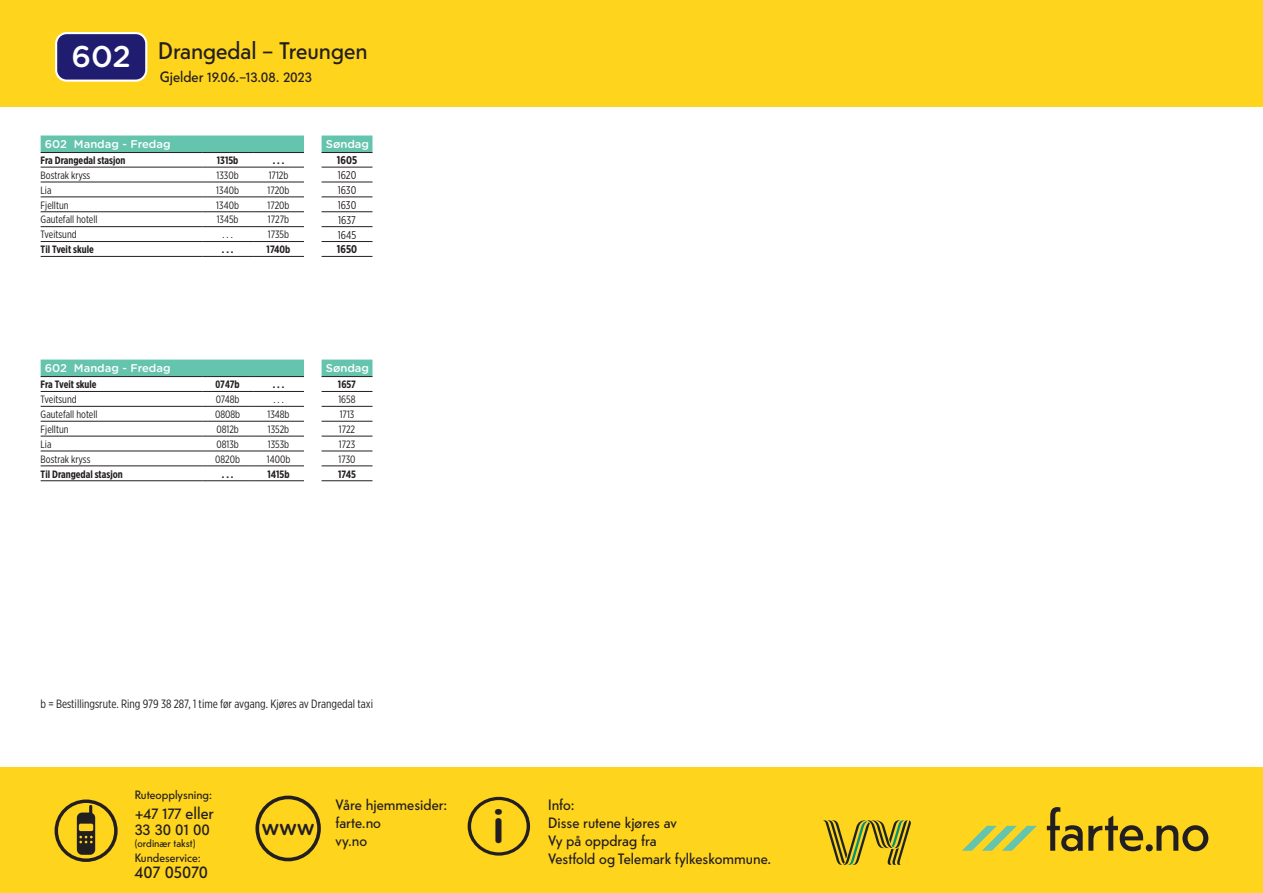
<style>
.page{position:relative;width:1263px;height:893px;background:#fff}
.page>*{position:absolute;margin:0;border:0;box-sizing:border-box;transform-origin:0 0}
.t1{font:500 46.65px "Gotham Rounded";color:#231f20;scale:1.06 1}
.t2{font:500 30px "Gotham Rounded";color:#fff}
.t3{font:24px "Telefon";letter-spacing:-.005em;color:#231f20}
.t4{font:500 21px "Gotham Rounded";color:#231f20}
.t5{font:18.15px "Telefon";color:#231f20}
.t6{font:16.5px/16.5px "Telefon";color:#231f20}
.t7{font:15px/18px "Telefon";color:#231f20}
.t8{font:12px "Gotham X Narrow";color:#231f20}
.t9{font:12px "Telefon";color:#231f20}
.t10{font:500 11.25px "Gotham Rounded";color:#fff}
.t11{font:11.25px "Gotham X Narrow";color:#231f20}
.t12{font:700 11.25px "Gotham X Narrow";color:#231f20}
.t13{font:10.65px "Gotham X Narrow";color:#231f20}
.t14{font:700 10.65px "Gotham X Narrow";color:#231f20}
.t15{font:10.5px "Telefon";color:#231f20}
</style>
<div class="page">
<div style="left:0;top:767px;width:1263px;height:126px;background:#fed41d"></div>
<div style="left:0;top:0;width:1263px;height:106px;background:#fed41d"></div>
<svg style="left:1156px;top:825px;width:52px;height:26px"></svg>
<div style="left:1146px;top:844px;width:7px;height:7px;background:#231f20;border-radius:50%"></div>
<svg style="left:962px;top:826px;width:75px;height:25px"></svg>
<svg style="left:1047px;top:807px;width:96px;height:44px"></svg>
<svg style="left:55px;top:799px;width:63px;height:63px"></svg>
<svg style="left:255px;top:796px;width:66px;height:65px"></svg>
<svg style="left:468px;top:797px;width:62px;height:59px"></svg>
<svg style="left:823px;top:820px;width:88px;height:45px"></svg>
<div style="left:56px;top:33px;width:90px;height:48px;background:#201c70;border-radius:11px"></div>
<div style="left:55px;top:32px;width:92px;height:50px;border:2px solid #fff;border-radius:11px"></div>
<div style="left:41px;top:136px;width:331px;height:17px;background:#64c4ae"></div>
<hr style="left:41px;top:152px;width:161px;height:1px;background:#231f20">
<hr style="left:202px;top:152px;width:51px;height:1px;background:#231f20">
<hr style="left:253px;top:152px;width:51px;height:1px;background:#231f20">
<hr style="left:322px;top:152px;width:50px;height:1px;background:#231f20">
<hr style="left:41px;top:167px;width:161px;height:1px;background:#231f20">
<hr style="left:202px;top:167px;width:51px;height:1px;background:#231f20">
<hr style="left:253px;top:167px;width:51px;height:1px;background:#231f20">
<hr style="left:322px;top:167px;width:50px;height:1px;background:#231f20">
<hr style="left:41px;top:182px;width:161px;height:1px;background:#231f20">
<hr style="left:202px;top:182px;width:51px;height:1px;background:#231f20">
<hr style="left:253px;top:182px;width:51px;height:1px;background:#231f20">
<hr style="left:322px;top:182px;width:50px;height:1px;background:#231f20">
<hr style="left:41px;top:197px;width:161px;height:1px;background:#231f20">
<hr style="left:202px;top:197px;width:51px;height:1px;background:#231f20">
<hr style="left:253px;top:197px;width:51px;height:1px;background:#231f20">
<hr style="left:322px;top:197px;width:50px;height:1px;background:#231f20">
<hr style="left:41px;top:211px;width:161px;height:1px;background:#231f20">
<hr style="left:202px;top:211px;width:51px;height:1px;background:#231f20">
<hr style="left:253px;top:211px;width:51px;height:1px;background:#231f20">
<hr style="left:322px;top:211px;width:50px;height:1px;background:#231f20">
<hr style="left:41px;top:226px;width:161px;height:1px;background:#231f20">
<hr style="left:202px;top:226px;width:51px;height:1px;background:#231f20">
<hr style="left:253px;top:226px;width:51px;height:1px;background:#231f20">
<hr style="left:322px;top:226px;width:50px;height:1px;background:#231f20">
<hr style="left:41px;top:241px;width:161px;height:1px;background:#231f20">
<hr style="left:202px;top:241px;width:51px;height:1px;background:#231f20">
<hr style="left:253px;top:241px;width:51px;height:1px;background:#231f20">
<hr style="left:322px;top:241px;width:50px;height:1px;background:#231f20">
<hr style="left:41px;top:256px;width:161px;height:1px;background:#231f20">
<hr style="left:202px;top:256px;width:51px;height:1px;background:#231f20">
<hr style="left:253px;top:256px;width:51px;height:1px;background:#231f20">
<hr style="left:322px;top:256px;width:50px;height:1px;background:#231f20">
<div style="left:41px;top:360px;width:331px;height:17px;background:#64c4ae"></div>
<hr style="left:41px;top:376px;width:161px;height:1px;background:#231f20">
<hr style="left:202px;top:376px;width:51px;height:1px;background:#231f20">
<hr style="left:253px;top:376px;width:51px;height:1px;background:#231f20">
<hr style="left:322px;top:376px;width:50px;height:1px;background:#231f20">
<hr style="left:41px;top:391px;width:161px;height:1px;background:#231f20">
<hr style="left:202px;top:391px;width:51px;height:1px;background:#231f20">
<hr style="left:253px;top:391px;width:51px;height:1px;background:#231f20">
<hr style="left:322px;top:391px;width:50px;height:1px;background:#231f20">
<hr style="left:41px;top:406px;width:161px;height:1px;background:#231f20">
<hr style="left:202px;top:406px;width:51px;height:1px;background:#231f20">
<hr style="left:253px;top:406px;width:51px;height:1px;background:#231f20">
<hr style="left:322px;top:406px;width:50px;height:1px;background:#231f20">
<hr style="left:41px;top:421px;width:161px;height:1px;background:#231f20">
<hr style="left:202px;top:421px;width:51px;height:1px;background:#231f20">
<hr style="left:253px;top:421px;width:51px;height:1px;background:#231f20">
<hr style="left:322px;top:421px;width:50px;height:1px;background:#231f20">
<hr style="left:41px;top:436px;width:161px;height:1px;background:#231f20">
<hr style="left:202px;top:436px;width:51px;height:1px;background:#231f20">
<hr style="left:253px;top:436px;width:51px;height:1px;background:#231f20">
<hr style="left:322px;top:436px;width:50px;height:1px;background:#231f20">
<hr style="left:41px;top:451px;width:161px;height:1px;background:#231f20">
<hr style="left:202px;top:451px;width:51px;height:1px;background:#231f20">
<hr style="left:253px;top:451px;width:51px;height:1px;background:#231f20">
<hr style="left:322px;top:451px;width:50px;height:1px;background:#231f20">
<hr style="left:41px;top:466px;width:161px;height:1px;background:#231f20">
<hr style="left:202px;top:466px;width:51px;height:1px;background:#231f20">
<hr style="left:253px;top:466px;width:51px;height:1px;background:#231f20">
<hr style="left:322px;top:466px;width:50px;height:1px;background:#231f20">
<hr style="left:41px;top:480px;width:161px;height:1px;background:#231f20">
<hr style="left:202px;top:480px;width:51px;height:1px;background:#231f20">
<hr style="left:253px;top:480px;width:51px;height:1px;background:#231f20">
<hr style="left:322px;top:480px;width:50px;height:1px;background:#231f20">
<h2 class="t2" style="left:71px;top:35px;width:61px">602</h2>
<h3 class="t3" style="left:158px;top:36px;width:211px">Drangedal – Treungen</h3>
<h3 class="t7" style="left:160px;top:67px;width:154px">Gjelder 19.06.–13.08. 2023</h3>
<p class="t10" style="left:45px;top:136px;width:127px">602 Mandag - Fredag</p>
<p class="t10" style="left:326px;top:136px;width:45px">Søndag</p>
<p class="t14" style="left:41px;top:154px;width:86px">Fra Drangedal stasjon</p>
<p class="t14" style="left:217px;top:154px;width:23px">1315b</p>
<p class="t14" style="left:273px;top:154px;width:13px">. . .</p>
<p class="t12" style="left:337px;top:153px;width:22px">1605</p>
<p class="t13" style="left:41px;top:169px;width:51px">Bostrak kryss</p>
<p class="t13" style="left:217px;top:169px;width:24px">1330b</p>
<p class="t13" style="left:269px;top:169px;width:21px">1712b</p>
<p class="t11" style="left:338px;top:168px;width:20px">1620</p>
<p class="t13" style="left:41px;top:184px;width:12px">Lia</p>
<p class="t13" style="left:216px;top:184px;width:24px">1340b</p>
<p class="t13" style="left:268px;top:184px;width:24px">1720b</p>
<p class="t11" style="left:338px;top:183px;width:20px">1630</p>
<p class="t13" style="left:41px;top:198px;width:29px">Fjelltun</p>
<p class="t13" style="left:216px;top:198px;width:24px">1340b</p>
<p class="t13" style="left:268px;top:198px;width:24px">1720b</p>
<p class="t11" style="left:338px;top:198px;width:20px">1630</p>
<p class="t13" style="left:41px;top:213px;width:58px">Gautefall hotell</p>
<p class="t13" style="left:217px;top:213px;width:23px">1345b</p>
<p class="t13" style="left:268px;top:213px;width:23px">1727b</p>
<p class="t11" style="left:338px;top:213px;width:19px">1637</p>
<p class="t13" style="left:41px;top:228px;width:38px">Tveitsund</p>
<p class="t13" style="left:222px;top:228px;width:12px">. . .</p>
<p class="t13" style="left:268px;top:228px;width:23px">1735b</p>
<p class="t11" style="left:338px;top:228px;width:20px">1645</p>
<p class="t14" style="left:41px;top:243px;width:55px">Til Tveit skule</p>
<p class="t14" style="left:222px;top:243px;width:13px">. . .</p>
<p class="t14" style="left:267px;top:243px;width:25px">1740b</p>
<p class="t12" style="left:337px;top:243px;width:22px">1650</p>
<p class="t10" style="left:45px;top:360px;width:127px">602 Mandag - Fredag</p>
<p class="t10" style="left:326px;top:360px;width:45px">Søndag</p>
<p class="t14" style="left:41px;top:378px;width:57px">Fra Tveit skule</p>
<p class="t14" style="left:215px;top:378px;width:26px">0747b</p>
<p class="t14" style="left:273px;top:378px;width:13px">. . .</p>
<p class="t14" style="left:338px;top:378px;width:20px">1657</p>
<p class="t13" style="left:41px;top:393px;width:38px">Tveitsund</p>
<p class="t13" style="left:216px;top:393px;width:25px">0748b</p>
<p class="t13" style="left:273px;top:393px;width:12px">. . .</p>
<p class="t13" style="left:338px;top:393px;width:19px">1658</p>
<p class="t13" style="left:41px;top:408px;width:58px">Gautefall hotell</p>
<p class="t13" style="left:215px;top:408px;width:27px">0808b</p>
<p class="t13" style="left:267px;top:408px;width:24px">1348b</p>
<p class="t13" style="left:340px;top:408px;width:16px">1713</p>
<p class="t13" style="left:41px;top:423px;width:29px">Fjelltun</p>
<p class="t13" style="left:216px;top:423px;width:24px">0812b</p>
<p class="t13" style="left:268px;top:423px;width:23px">1352b</p>
<p class="t13" style="left:339px;top:423px;width:18px">1722</p>
<p class="t13" style="left:41px;top:438px;width:12px">Lia</p>
<p class="t13" style="left:216px;top:438px;width:24px">0813b</p>
<p class="t13" style="left:268px;top:438px;width:23px">1353b</p>
<p class="t13" style="left:339px;top:438px;width:18px">1723</p>
<p class="t13" style="left:41px;top:453px;width:51px">Bostrak kryss</p>
<p class="t13" style="left:215px;top:453px;width:26px">0820b</p>
<p class="t13" style="left:267px;top:453px;width:25px">1400b</p>
<p class="t13" style="left:338px;top:453px;width:19px">1730</p>
<p class="t14" style="left:41px;top:467px;width:84px">Til Drangedal stasjon</p>
<p class="t14" style="left:222px;top:467px;width:13px">. . .</p>
<p class="t14" style="left:268px;top:467px;width:24px">1415b</p>
<p class="t14" style="left:338px;top:467px;width:19px">1745</p>
<p class="t8" style="left:40px;top:696px;width:334px">b = Bestillingsrute. Ring 979 38 287, 1 time før avgang. Kjøres av Drangedal taxi</p>
<p class="t9" style="left:135px;top:787px;width:79px">Ruteopplysning:</p>
<h3 class="t6" style="left:135px;top:804px;width:81px">+47 177 eller<br>33 30 01 00</h3>
<p class="t15" style="left:135px;top:837px;width:62px">(ordinær takst)</p>
<p class="t9" style="left:135px;top:850px;width:68px">Kundeservice:</p>
<h3 class="t5" style="left:135px;top:860px;width:75px">407 05070</h3>
<h3 class="t4" style="left:261px;top:813px;width:55px">www</h3>
<h3 class="t7" style="left:335px;top:795px;width:113px">Våre hjemmesider: farte.no<br>vy.no</h3>
<h3 class="t7" style="left:548px;top:795px;width:225px">Info:<br>Disse rutene kjøres av<br>Vy på oppdrag fra<br>Vestfold og Telemark fylkeskommune.</h3>
<h1 class="t1" style="left:491px;top:793px;width:15px">i</h1>
</div>
